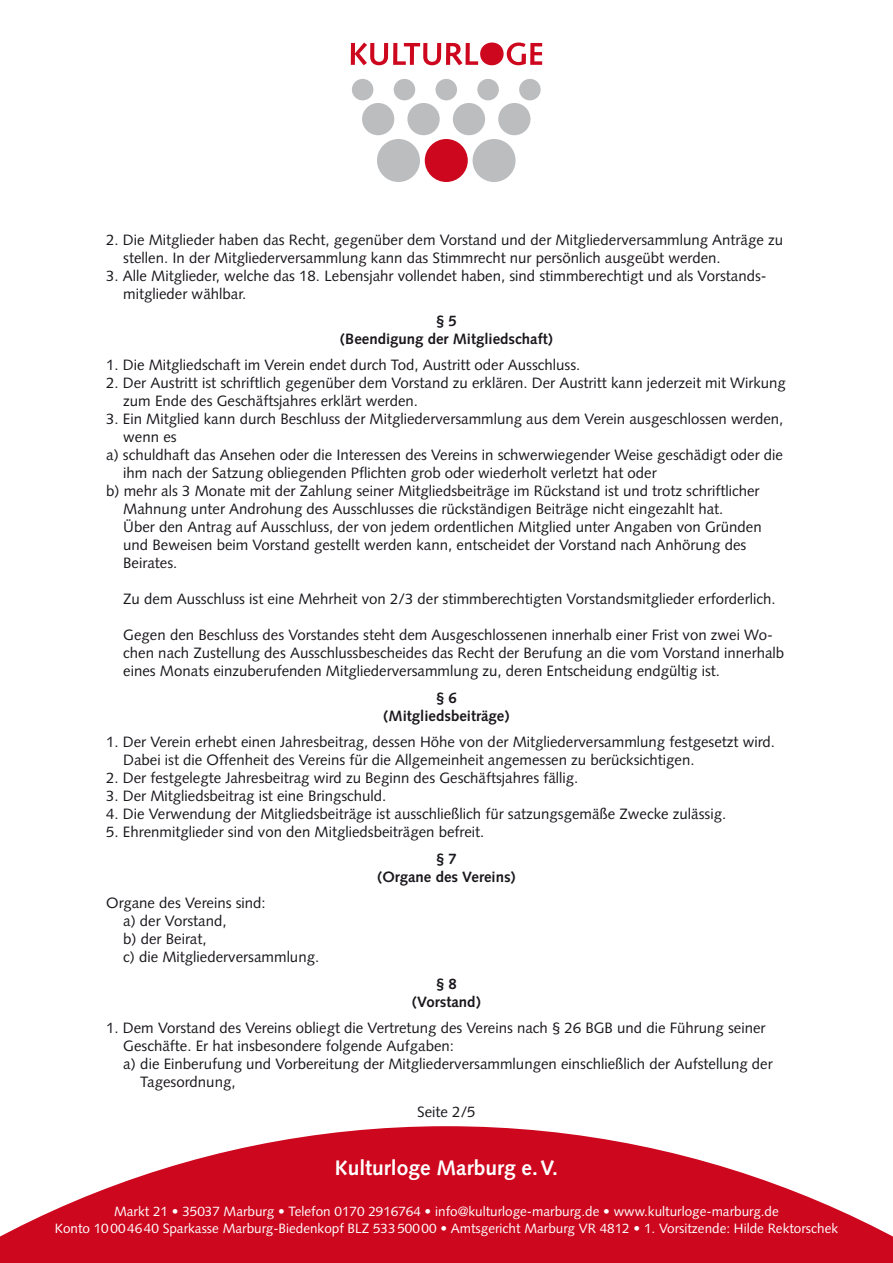
<style>
.page{position:relative;width:893px;height:1263px;background:#fff}
.page>*{position:absolute;margin:0;border:0;box-sizing:border-box;transform-origin:0 0}
.t1{font:700 21px "Syntax";color:#fff}
.t2{font:15px/18px "Syntax";color:#1a171c}
.t3{font:700 15px/18px "Syntax";color:#1a171c;text-align:center}
.t4{font:13.5px/17.5px "Syntax";color:#fff;text-align:center}
</style>
<div class="page">
<svg style="left:0;top:1126px;width:893px;height:137px;fill:#cd071e"></svg>
<svg style="left:351px;top:43px;width:127px;height:22px"></svg>
<div style="left:480px;top:43px;width:24px;height:22px;background:#cd071e;border-radius:50%"></div>
<svg style="left:507px;top:43px;width:35px;height:22px"></svg>
<div style="left:352px;top:79px;width:21px;height:21px;background:#bcbdbf;border-radius:50%"></div>
<div style="left:362px;top:103px;width:32px;height:32px;background:#bcbdbf;border-radius:50%"></div>
<div style="left:407px;top:103px;width:33px;height:32px;background:#bcbdbf;border-radius:50%"></div>
<div style="left:453px;top:103px;width:32px;height:32px;background:#bcbdbf;border-radius:50%"></div>
<div style="left:498px;top:103px;width:32px;height:32px;background:#bcbdbf;border-radius:50%"></div>
<div style="left:394px;top:79px;width:21px;height:21px;background:#bcbdbf;border-radius:50%"></div>
<div style="left:435px;top:79px;width:22px;height:21px;background:#bcbdbf;border-radius:50%"></div>
<div style="left:477px;top:79px;width:22px;height:21px;background:#bcbdbf;border-radius:50%"></div>
<div style="left:519px;top:79px;width:22px;height:21px;background:#bcbdbf;border-radius:50%"></div>
<div style="left:377px;top:139px;width:43px;height:43px;background:#bcbdbf;border-radius:50%"></div>
<div style="left:425px;top:139px;width:43px;height:43px;background:#cd071e;border-radius:50%"></div>
<div style="left:473px;top:139px;width:43px;height:43px;background:#bcbdbf;border-radius:50%"></div>
<p class="t2" style="left:123px;top:231px;width:661px;text-indent:-17px">2. Die Mitglieder haben das Recht, gegenüber dem Vorstand und der Mitgliederversammlung Anträge zu stellen. In der Mitgliederversammlung kann das Stimmrecht nur persönlich ausgeübt werden.</p>
<p class="t2" style="left:123px;top:267px;width:645px;text-indent:-17px">3. Alle Mitglieder, welche das 18. Lebensjahr vollendet haben, sind stimmberechtigt und als Vorstands&shy;mitglieder wählbar.</p>
<p class="t3" style="left:340px;top:312px;width:214px">§ 5<br>(Beendigung der Mitgliedschaft)</p>
<p class="t2" style="left:106px;top:356px;width:476px">1. Die Mitgliedschaft im Verein endet durch Tod, Austritt oder Ausschluss.</p>
<p class="t2" style="left:123px;top:374px;width:664px;text-indent:-17px">2. Der Austritt ist schriftlich gegenüber dem Vorstand zu erklären. Der Austritt kann jederzeit mit Wirkung zum Ende des Geschäftsjahres erklärt werden.</p>
<p class="t2" style="left:106px;top:410px;width:679px">3. Ein Mitglied kann durch Beschluss der Mitgliederversammlung aus dem Verein ausgeschlossen werden,</p>
<p class="t2" style="left:123px;top:428px;width:55px">wenn es</p>
<p class="t2" style="left:106px;top:446px;width:678px">a) schuldhaft das Ansehen oder die Interessen des Vereins in schwerwiegender Weise geschädigt oder die</p>
<p class="t2" style="left:123px;top:464px;width:535px">ihm nach der Satzung obliegenden Pflichten grob oder wiederholt verletzt hat oder</p>
<p class="t2" style="left:106px;top:482px;width:655px">b) mehr als 3 Monate mit der Zahlung seiner Mitgliedsbeiträge im Rückstand ist und trotz schriftlicher</p>
<p class="t2" style="left:123px;top:500px;width:602px">Mahnung unter Androhung des Ausschlusses die rückständigen Beiträge nicht eingezahlt hat.</p>
<p class="t2" style="left:123px;top:518px;width:640px">Über den Antrag auf Ausschluss, der von jedem ordentlichen Mitglied unter Angaben von Gründen</p>
<p class="t2" style="left:123px;top:536px;width:625px">und Beweisen beim Vorstand gestellt werden kann, entscheidet der Vorstand nach Anhörung des</p>
<p class="t2" style="left:123px;top:554px;width:56px">Beirates.</p>
<p class="t2" style="left:123px;top:590px;width:654px">Zu dem Ausschluss ist eine Mehrheit von 2/3 der stimmberechtigten Vorstandsmitglieder erforderlich.</p>
<p class="t2" style="left:123px;top:626px;width:662px">Gegen den Beschluss des Vorstandes steht dem Ausgeschlossenen innerhalb einer Frist von zwei Wo&shy;chen nach Zustellung des Ausschlussbescheides das Recht der Berufung an die vom Vorstand innerhalb eines Monats einzuberufenden Mitgliederversammlung zu, deren Entscheidung endgültig ist.</p>
<p class="t3" style="left:384px;top:689px;width:127px">§ 6 (Mitgliedsbeiträge)</p>
<p class="t2" style="left:123px;top:733px;width:653px;text-indent:-17px">1. Der Verein erhebt einen Jahresbeitrag, dessen Höhe von der Mitgliederversammlung festgesetzt wird.<br>Dabei ist die Offenheit des Vereins für die Allgemeinheit angemessen zu berücksichtigen.</p>
<p class="t2" style="left:106px;top:769px;width:474px">2. Der festgelegte Jahresbeitrag wird zu Beginn des Geschäftsjahres fällig.</p>
<p class="t2" style="left:106px;top:787px;width:282px">3. Der Mitgliedsbeitrag ist eine Bringschuld.</p>
<p class="t2" style="left:106px;top:805px;width:621px">4. Die Verwendung der Mitgliedsbeiträge ist ausschließlich für satzungsgemäße Zwecke zulässig.</p>
<p class="t2" style="left:106px;top:823px;width:380px">5. Ehrenmitglieder sind von den Mitgliedsbeiträgen befreit.</p>
<p class="t3" style="left:377px;top:850px;width:140px">§ 7<br>(Organe des Vereins)</p>
<p class="t2" style="left:123px;top:894px;width:197px;text-indent:-17px">Organe des Vereins sind:<br>a) der Vorstand,<br>b) der Beirat,<br>c) die Mitgliederversammlung.</p>
<p class="t3" style="left:412px;top:975px;width:70px">§ 8 (Vorstand)</p>
<p class="t2" style="left:106px;top:1019px;width:661px">1. Dem Vorstand des Vereins obliegt die Vertretung des Vereins nach § 26 BGB und die Führung seiner</p>
<p class="t2" style="left:123px;top:1037px;width:332px">Geschäfte. Er hat insbesondere folgende Aufgaben:</p>
<p class="t2" style="left:123px;top:1055px;width:651px">a) die Einberufung und Vorbereitung der Mitgliederversammlungen einschließlich der Aufstellung der</p>
<p class="t2" style="left:140px;top:1073px;width:97px">Tagesordnung,</p>
<p class="t2" style="left:417px;top:1103px;width:60px">Seite 2/5</p>
<h1 class="t1" style="left:335px;top:1155px;width:225px">Kulturloge Marburg e.V.</h1>
<p class="t4" style="left:55px;top:1202px;width:785px">Markt 21 • 35037 Marburg • Telefon 0170 2916764 • info@kulturloge-marburg.de • www.kulturloge-marburg.de<br>Konto 10004640 Sparkasse Marburg-Biedenkopf BLZ 53350000 • Amtsgericht Marburg VR 4812 • 1. Vorsitzende: Hilde Rektorschek</p>
</div>
